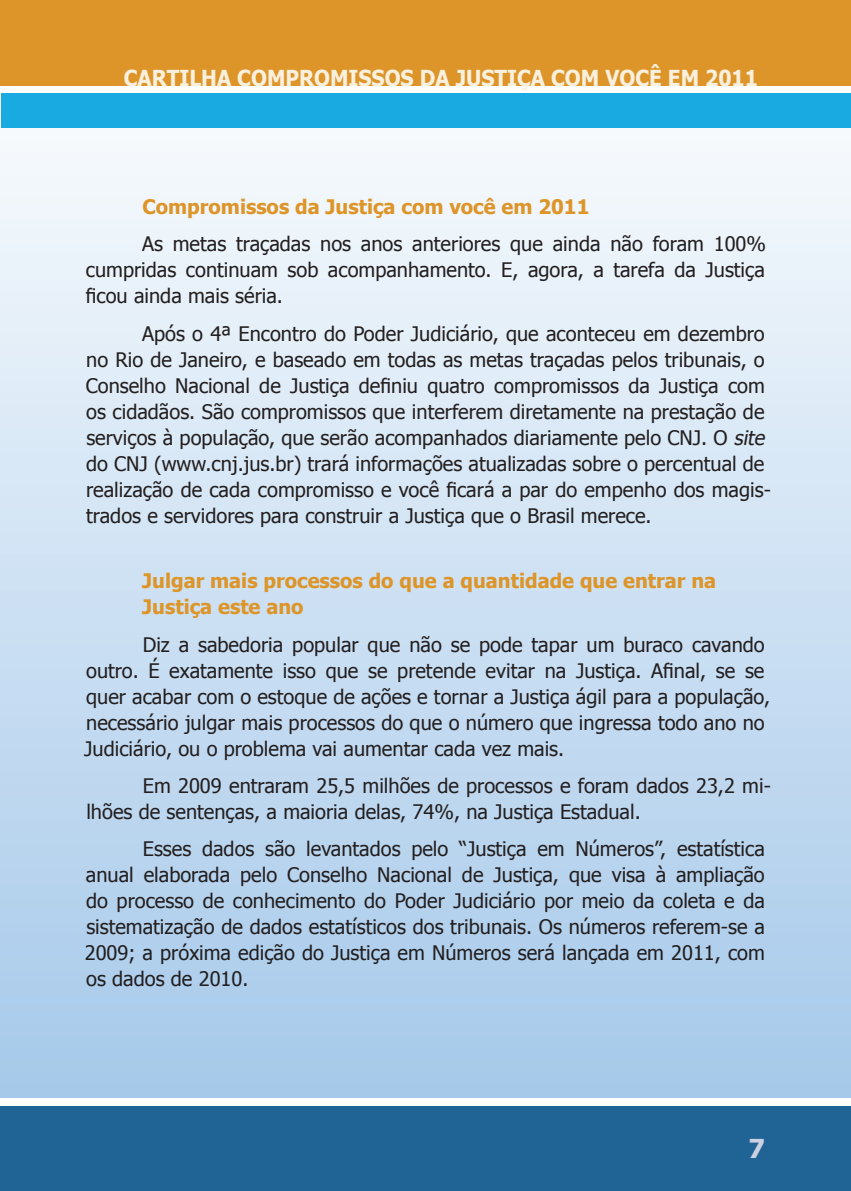
<style>
.page{position:relative;width:851px;height:1191px;background:#fff}
.page>*{position:absolute;margin:0;border:0;box-sizing:border-box;transform-origin:0 0}
.t1{font:700 26px "Tahoma";color:#cbd1e1}
.t2{font:700 22px "Tahoma";color:#faf0de;scale:.94 1}
.t3{font:20px/26px "Tahoma";color:#231f20}
.t4{font:700 20px/26px "Tahoma";color:#dd9529}
.s1{font-style:italic}
</style>
<div class="page">
<hr style="left:0;top:93px;width:1px;height:35px;background:#19aae1">
<div style="left:0;top:1106px;width:850px;height:85px;background:#206395"></div>
<div style="left:0;top:0;width:850px;height:86px;background:#dd9529"></div>
<div style="left:0;top:97px;width:850px;height:1000px;background:linear-gradient(to bottom,#f8fbfd,#a5c8ea)"></div>
<div style="left:1px;top:93px;width:849px;height:35px;background:#19aae1"></div>
<p class="t2" style="left:124px;top:63px;width:676px">CARTILHA COMPROMISSOS DA JUSTIÇA COM VOCÊ EM 2011</p>
<p class="t4" style="left:142px;top:192px;width:448px">Compromissos da Justiça com você em 2011</p>
<p class="t3" style="left:86px;top:230px;width:681px;text-align:justify;text-indent:56px">As metas traçadas nos anos anteriores que ainda não foram 100% cumpridas continuam sob acompanhamento. E, agora, a tarefa da Justiça ficou ainda mais séria.</p>
<p class="t3" style="left:86px;top:319px;width:686px;text-indent:56px">Após o 4ª Encontro do Poder Judiciário, que aconteceu em dezembro no Rio de Janeiro, e baseado em todas as metas traçadas pelos tribunais, o Conselho Nacional de Justiça definiu quatro compromissos da Justiça com os cidadãos. São compromissos que interferem diretamente na prestação de serviços à população, que serão acompanhados diariamente pelo CNJ. O <span class="s1">site </span>do CNJ (www.cnj.jus.br) trará informações atualizadas sobre o percentual de realização de cada compromisso e você ficará a par do empenho dos magis&shy;trados e servidores para construir a Justiça que o Brasil merece.</p>
<p class="t4" style="left:142px;top:567px;width:575px">Julgar mais processos do que a quantidade que entrar na<br>Justiça este ano</p>
<p class="t3" style="left:84px;top:630px;width:687px;text-indent:58px">Diz a sabedoria popular que não se pode tapar um buraco cavando outro. É exatamente isso que se pretende evitar na Justiça. Afinal, se se quer acabar com o estoque de ações e tornar a Justiça ágil para a população, necessário julgar mais processos do que o número que ingressa todo ano no Judiciário, ou o problema vai aumentar cada vez mais.</p>
<p class="t3" style="left:86px;top:772px;width:686px;text-indent:56px">Em 2009 entraram 25,5 milhões de processos e foram dados 23,2 mi&shy;lhões de sentenças, a maioria delas, 74%, na Justiça Estadual.</p>
<p class="t3" style="left:85px;top:835px;width:681px;text-align:justify;text-indent:58px">Esses dados são levantados pelo “Justiça em Números”, estatística anual elaborada pelo Conselho Nacional de Justiça, que visa à ampliação do processo de conhecimento do Poder Judiciário por meio da coleta e da sistematização de dados estatísticos dos tribunais. Os números referem-se a 2009; a próxima edição do Justiça em Números será lançada em 2011, com os dados de 2010.</p>
<h1 class="t1" style="left:748px;top:1130px;width:18px">7</h1>
</div>
